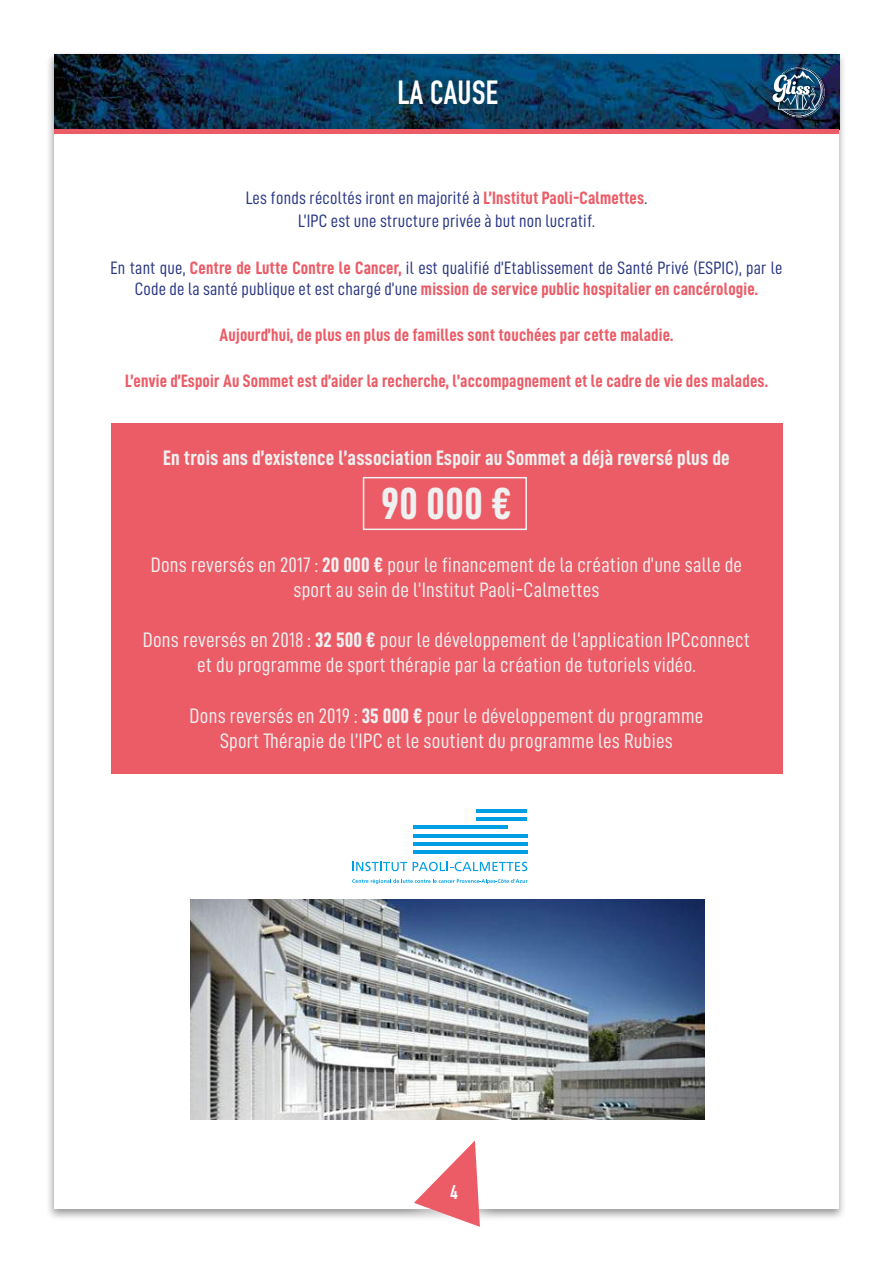
<style>
.page{position:relative;width:893px;height:1263px;background:#fff}
.page>*{position:absolute;margin:0;border:0;box-sizing:border-box;transform-origin:0 0}
.t1{font:45px "D DIN Condensed Bold";color:#f0f0f0}
.t2{font:700 33px "DIN Condensed";letter-spacing:.01em;color:#fff}
.t3{font:21px/25.2px "D DIN Condensed";letter-spacing:.01em;color:#f0f0f0;text-align:center}
.t4{font:21px "D DIN Condensed Bold";letter-spacing:.01em;color:#f0f0f0}
.t5{font:700 19.5px "DIN Condensed";color:#fff}
.t6{font:18px "D DIN Condensed Bold";letter-spacing:.01em;color:#eb5c67}
.t7{font:18px/23.1px "D DIN Condensed";letter-spacing:.01em;color:#283583;text-align:center}
.s1{font-family:"D DIN Condensed Bold";color:#eb5c67}
.s2{font-family:"D DIN Condensed";color:#283583}
.s3{font-family:"D DIN Condensed Bold"}
</style>
<div class="page">
<div style="left:45px;top:50px;width:802px;height:1171px;background:#000;opacity:.4"></div>
<div style="left:54px;top:54px;width:785px;height:1155px;background:#fff"></div>
<img style="left:54px;top:54px;width:785px;height:76px">
<hr style="left:54px;top:130px;width:785px;height:4px;background:#eb5c67">
<div style="left:773px;top:67px;width:55px;height:54px;background:#000;opacity:.5"></div>
<img style="left:773px;top:67px;width:52px;height:51px">
<div style="left:397px;top:1124px;width:102px;height:120px;background:#fff"></div>
<svg style="left:414px;top:1140px;width:66px;height:87px"></svg>
<img style="left:190px;top:899px;width:515px;height:220px">
<hr style="left:413px;top:842px;width:114px;height:4px;background:#009fe3">
<hr style="left:413px;top:850px;width:114px;height:4px;background:#009fe3">
<hr style="left:413px;top:834px;width:114px;height:4px;background:#009fe3">
<hr style="left:413px;top:825px;width:95px;height:4px;background:#009fe3">
<hr style="left:476px;top:817px;width:51px;height:4px;background:#009fe3">
<hr style="left:476px;top:809px;width:51px;height:4px;background:#009fe3">
<svg style="left:352px;top:862px;width:55px;height:9px"></svg>
<svg style="left:413px;top:862px;width:114px;height:9px"></svg>
<svg style="left:352px;top:879px;width:175px;height:5px"></svg>
<div style="left:111px;top:423px;width:671px;height:351px;background:#eb5c67"></div>
<div style="left:363px;top:477px;width:164px;height:53px;border:2px solid #f0f0f0"></div>
<h2 class="t2" style="left:397px;top:81px;width:102px">LA CAUSE</h2>
<p class="t7" style="left:246px;top:186px;width:403px">Les fonds récoltés iront en majorité à <span class="s1">L’Institut Paoli-Calmettes</span>.<br>L’IPC est une structure privée à but non lucratif.</p>
<p class="t7" style="left:111px;top:255px;width:673px">En tant que, <span class="s1">Centre de Lutte Contre le Cancer,</span> il est qualifié d’Etablissement de Santé Privé (ESPIC), par le</p>
<p class="t6" style="left:135px;top:278px;width:625px"><span class="s2">Code de la santé publique et est chargé d’une</span> mission de service public hospitalier en cancérologie.</p>
<p class="t6" style="left:220px;top:325px;width:455px">Aujourd’hui, de plus en plus de familles sont touchées par cette maladie.</p>
<p class="t6" style="left:125px;top:371px;width:644px">L’envie d’Espoir Au Sommet est d’aider la recherche, l’accompagnement et le cadre de vie des malades.</p>
<p class="t4" style="left:163px;top:446px;width:568px">En trois ans d’existence l’association Espoir au Sommet a déjà reversé plus de</p>
<h1 class="t1" style="left:381px;top:479px;width:132px">90 000 €</h1>
<p class="t3" style="left:151px;top:551px;width:593px">Dons reversés en 2017 : <span class="s3">20 000 €</span> pour le financement de la création d’une salle de sport au sein de l’Institut Paoli-Calmettes</p>
<p class="t3" style="left:143px;top:627px;width:609px">Dons reversés en 2018 : <span class="s3">32 500 €</span> pour le développement de l’application IPCconnect et du programme de sport thérapie par la création de tutoriels vidéo.</p>
<p class="t3" style="left:190px;top:703px;width:515px">Dons reversés en 2019 : <span class="s3">35 000 €</span> pour le développement du programme<br>Sport Thérapie de l’IPC et le soutient du programme les Rubies</p>
<p class="t5" style="left:451px;top:1185px;width:9px">4</p>
</div>
